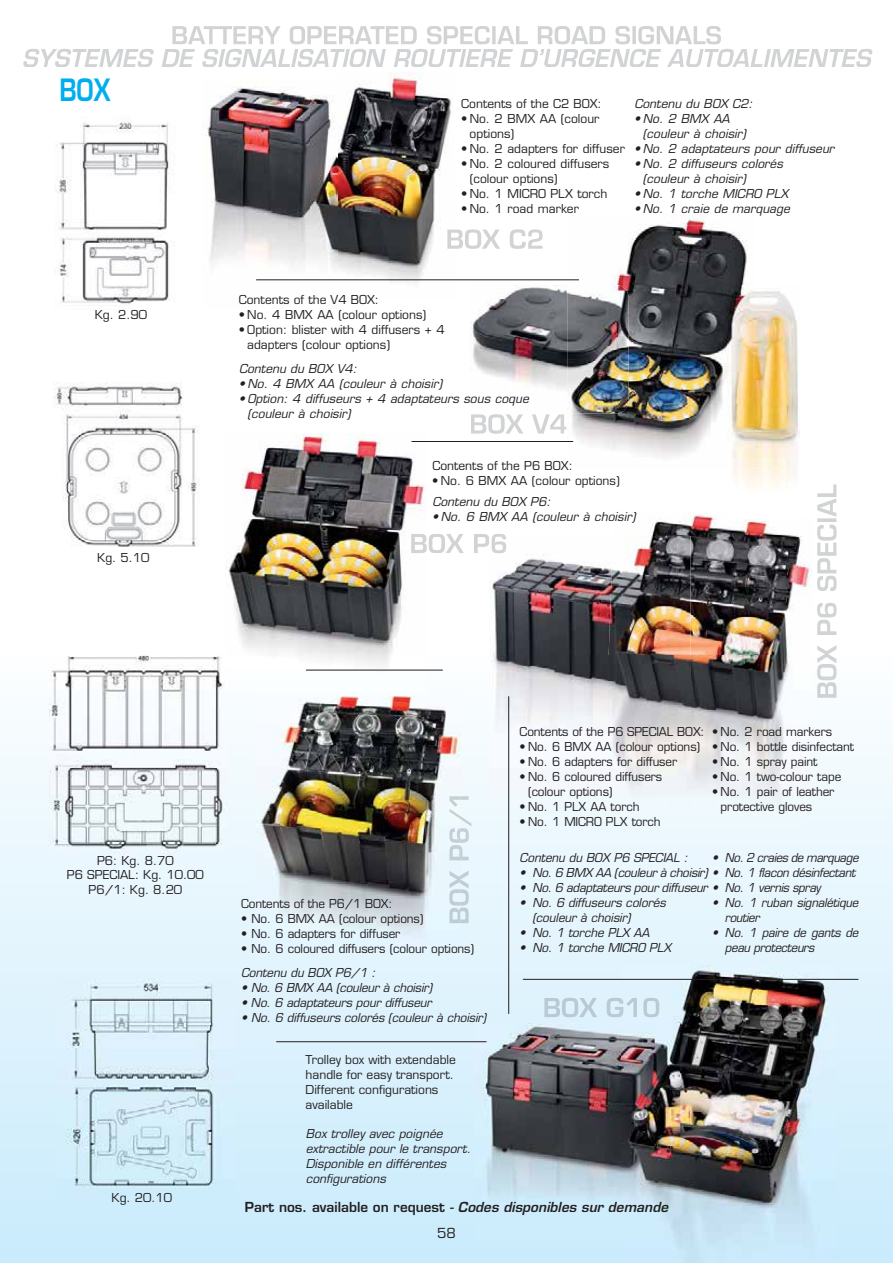
<style>
.page{position:relative;width:893px;height:1263px;background:#fff}
.page>*{position:absolute;margin:0;border:0;box-sizing:border-box;transform-origin:0 0}
.t1{font:600 30px "Eurostile";color:#00aeef;scale:.8 1}
.t2{font:italic 600 13.5px "Eurostile";color:#231f20}
.t3{font:13.5px "Eurostile";color:#231f20}
.t4{font:12px/15px "Eurostile";color:#231f20}
.t5{font:italic 12px/15px "Eurostile";color:#231f20}
.t6{font:italic 12px/15px "Eurostile";color:#231f20;scale:.96 1}
.s1{font-style:italic}
.s2{font-style:normal}
</style>
<div class="page">
<div style="left:0;top:656px;width:892px;height:607px;background:linear-gradient(to bottom,#fcfeff,#c9ebfb)"></div>
<img style="left:205px;top:88px;width:106px;height:192px">
<img style="left:57px;top:236px;width:118px;height:70px">
<img style="left:54px;top:116px;width:117px;height:120px">
<img style="left:54px;top:383px;width:146px;height:164px">
<img style="left:470px;top:285px;width:97px;height:104px">
<img style="left:490px;top:553px;width:119px;height:103px">
<img style="left:489px;top:656px;width:120px;height:137px">
<img style="left:49px;top:656px;width:178px;height:198px">
<img style="left:651px;top:513px;width:162px;height:143px">
<div style="left:609px;top:793px;width:196px;height:50px;background:#eef9fe"></div>
<img style="left:690px;top:656px;width:120px;height:137px">
<img style="left:609px;top:536px;width:81px;height:257px">
<img style="left:57px;top:980px;width:177px;height:224px">
<img style="left:475px;top:1023px;width:146px;height:218px">
<img style="left:311px;top:72px;width:143px;height:212px">
<img style="left:225px;top:433px;width:202px;height:262px">
<img style="left:255px;top:689px;width:206px;height:262px">
<img style="left:255px;top:689px;width:172px;height:6px">
<img style="left:567px;top:215px;width:180px;height:243px">
<img style="left:727px;top:285px;width:72px;height:229px">
<img style="left:727px;top:514px;width:72px;height:5px">
<hr style="left:256px;top:280px;width:323px;height:1px;background:#231f20">
<hr style="left:411px;top:441px;width:162px;height:1px;background:#231f20">
<hr style="left:306px;top:670px;width:137px;height:1px;background:#231f20">
<hr style="left:508px;top:696px;width:1px;height:318px;background:#231f20">
<hr style="left:276px;top:1041px;width:210px;height:1px;background:#231f20">
<img style="left:621px;top:965px;width:215px;height:298px">
<hr style="left:523px;top:979px;width:335px;height:1px;background:#231f20">
<svg style="left:454px;top:229px;width:88px;height:20px"></svg>
<img style="left:447px;top:230px;width:7px;height:19px">
<svg style="left:428px;top:534px;width:77px;height:19px"></svg>
<img style="left:492px;top:536px;width:14px;height:17px">
<img style="left:411px;top:534px;width:16px;height:19px">
<svg style="left:471px;top:414px;width:95px;height:20px"></svg>
<img style="left:449px;top:796px;width:22px;height:127px">
<img style="left:544px;top:998px;width:115px;height:19px">
<svg style="left:817px;top:484px;width:19px;height:172px"></svg>
<img style="left:817px;top:656px;width:19px;height:42px">
<svg style="left:139px;top:26px;width:733px;height:41px"></svg>
<p class="t1" style="left:59px;top:71px;width:65px">BOX</p>
<p class="t4" style="left:95px;top:307px;width:54px">Kg. 2.90</p>
<p class="t4" style="left:97px;top:550px;width:54px">Kg. 5.10</p>
<p class="t4" style="left:461px;top:96px;width:142px">Contents of the C2 BOX:</p>
<p class="t4" style="left:470px;top:111px;width:131px;text-indent:-8px">• No. 2 BMX AA (colour options)</p>
<p class="t4" style="left:461px;top:141px;width:165px">• No. 2 adapters for diffuser</p>
<p class="t4" style="left:470px;top:156px;width:141px;text-indent:-9px">• No. 2 coloured diffusers (colour options)</p>
<p class="t4" style="left:461px;top:186px;width:148px">• No. 1 MICRO PLX torch</p>
<p class="t4" style="left:461px;top:201px;width:119px">• No. 1 road marker</p>
<p class="t5" style="left:634px;top:96px;width:123px">Contenu du BOX C2:</p>
<p class="t5" style="left:643px;top:111px;width:108px;text-indent:-8px">• No. 2 BMX AA (couleur à choisir)</p>
<p class="t5" style="left:634px;top:141px;width:204px">• No. 2 adaptateurs pour diffuseur</p>
<p class="t5" style="left:643px;top:156px;width:145px;text-indent:-8px">• No. 2 diffuseurs colorés (couleur à choisir)</p>
<p class="t5" style="left:634px;top:186px;width:159px">• No. 1 torche MICRO PLX</p>
<p class="t5" style="left:634px;top:201px;width:160px">• No. 1 craie de marquage</p>
<p class="t4" style="left:239px;top:292px;width:142px">Contents of the V4 BOX:</p>
<p class="t4" style="left:239px;top:307px;width:189px">• No. 4 BMX AA (colour options)</p>
<p class="t4" style="left:247px;top:322px;width:199px;text-indent:-8px">• Option: blister with 4 diffusers + 4 adapters (colour options)</p>
<p class="t5" style="left:239px;top:361px;width:123px">Contenu du BOX V4:</p>
<p class="t5" style="left:239px;top:376px;width:208px">• No. 4 BMX AA (couleur à choisir)</p>
<p class="t5" style="left:247px;top:391px;width:286px;text-indent:-8px">• Option: 4 diffuseurs + 4 adaptateurs sous coque (couleur à choisir)</p>
<p class="t4" style="left:432px;top:458px;width:142px">Contents of the P6 BOX:</p>
<p class="t4" style="left:432px;top:470px;width:189px;line-height:21px">• No. 6 BMX AA (colour options)<br><span class="s1">Contenu du BOX P6:</span></p>
<p class="t5" style="left:432px;top:509px;width:208px">• No. 6 BMX AA (couleur à choisir)</p>
<p class="t4" style="left:67px;top:853px;width:138px;line-height:14.4px;text-align:center">P6: Kg. 8.70<br>P6 SPECIAL: Kg. 10.00<br>P6/1: Kg. 8.20</p>
<p class="t4" style="left:112px;top:1190px;width:62px">Kg. 20.10</p>
<p class="t4" style="left:241px;top:896px;width:153px">Contents of the P6/1 BOX:</p>
<p class="t4" style="left:241px;top:911px;width:184px">• No. 6 BMX AA (colour options)</p>
<p class="t4" style="left:241px;top:926px;width:161px">• No. 6 adapters for diffuser</p>
<p class="t4" style="left:241px;top:936px;width:235px;line-height:24px">• No. 6 coloured diffusers (colour options)<br><span class="s1">Contenu du BOX P6/1 :</span></p>
<p class="t5" style="left:241px;top:980px;width:195px">• No.6 BMX AA (couleurà choisir)</p>
<p class="t5" style="left:241px;top:995px;width:195px">• No. 6 adaptateurs pour diffuseur</p>
<p class="t5" style="left:241px;top:1010px;width:250px">• No. 6 diffuseurs colorés (couleur à choisir)</p>
<p class="t4" style="left:306px;top:1052px;width:152px">Trolley box with extendable handle for easy transport.<br>Different configurations available</p>
<p class="t5" style="left:306px;top:1127px;width:170px">Box trolley avec poignée extractible pour le transport.<br>Disponible en différentes configurations</p>
<p class="t4" style="left:520px;top:724px;width:187px">Contents of the P6 SPECIAL BOX:</p>
<p class="t4" style="left:520px;top:739px;width:182px">• No. 6 BMX AA (colour options)</p>
<p class="t4" style="left:520px;top:754px;width:159px">• No. 6 adapters for diffuser</p>
<p class="t4" style="left:528px;top:769px;width:136px;text-indent:-9px">• No. 6 coloured diffusers (colour options)</p>
<p class="t4" style="left:520px;top:799px;width:121px">• No. 1 PLX AA torch</p>
<p class="t4" style="left:520px;top:814px;width:143px">• No. 1 MICRO PLX torch</p>
<p class="t4" style="left:712px;top:724px;width:121px">• No. 2 road markers</p>
<p class="t4" style="left:712px;top:739px;width:144px">• No. 1 bottle disinfectant</p>
<p class="t4" style="left:712px;top:754px;width:107px">• No. 1 spray paint</p>
<p class="t4" style="left:712px;top:769px;width:131px">• No. 1 two-colour tape</p>
<p class="t4" style="left:721px;top:784px;width:115px;text-indent:-9px">• No. 1 pair of leather protective gloves</p>
<p class="t5" style="left:520px;top:850px;width:173px">Contenu du BOX P6 SPECIAL :</p>
<p class="t5" style="left:520px;top:865px;width:340px">• No. 6 BMX AA (couleur à choisir) • No. 1 flacon désinfectant</p>
<p class="t5" style="left:520px;top:880px;width:302px">• No. 6 adaptateurs pour diffuseur • No. 1 vernis spray</p>
<p class="t5" style="left:532px;top:895px;width:138px;text-indent:-13px">• No. 6 diffuseurs colorés (couleur à choisir)</p>
<p class="t5" style="left:520px;top:925px;width:134px">• No. 1 torche PLX AA</p>
<p class="t5" style="left:520px;top:940px;width:156px">• No. 1 torche MICRO PLX</p>
<p class="t6" style="left:712px;top:850px;width:157px">• No.2 craiesdemarquage</p>
<p class="t6" style="left:725px;top:895px;width:144px;text-indent:-13px">• No. 1 ruban signalétique routier</p>
<p class="t6" style="left:725px;top:925px;width:144px;text-indent:-13px">• No. 1 paire de gants de peau protecteurs</p>
<p class="t2" style="left:245px;top:1198px;width:428px"><span class="s2">Part nos. available on request</span> - Codes disponibles sur demande</p>
<p class="t3" style="left:437px;top:1225px;width:20px">58</p>
</div>
